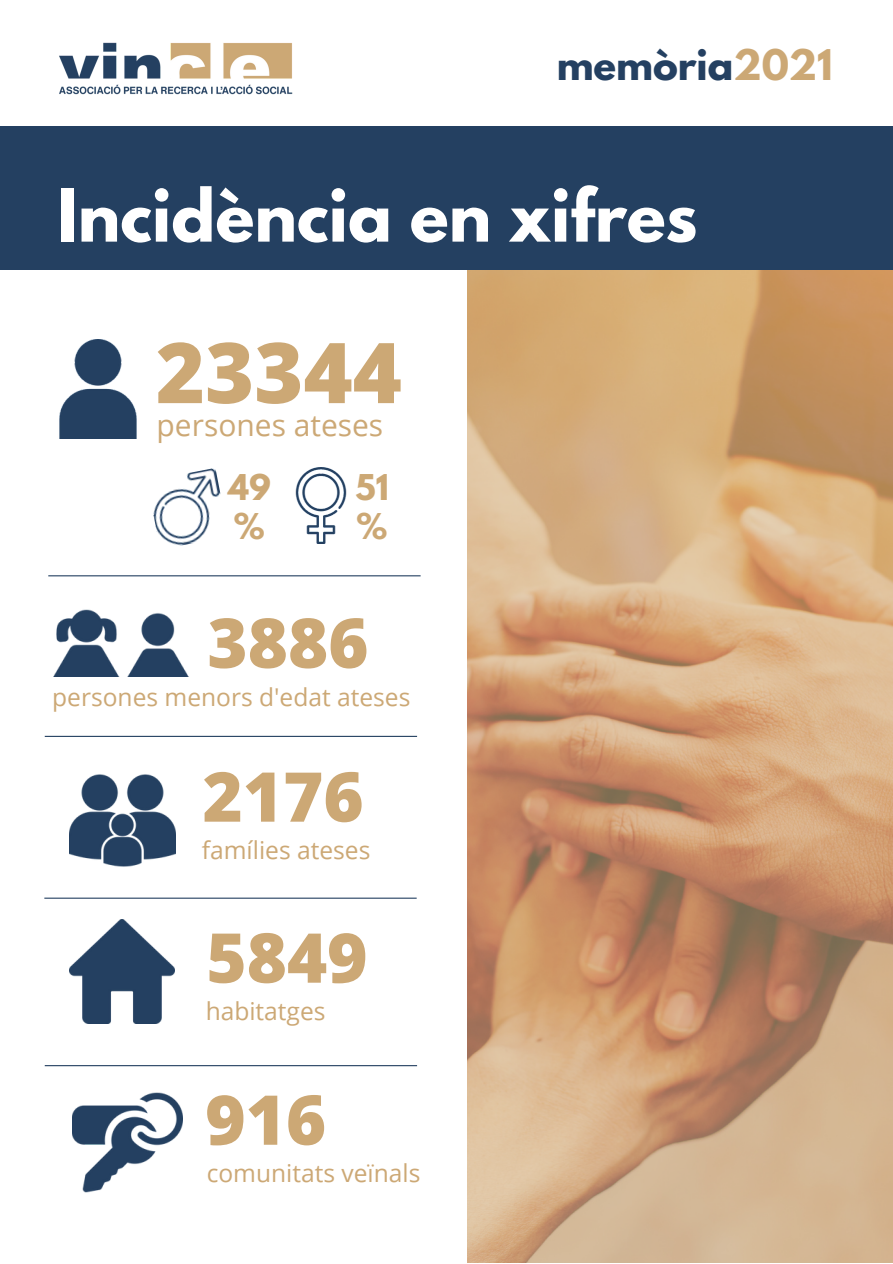
<style>
.page{position:relative;width:893px;height:1264px;background:#fff}
.page>*{position:absolute;margin:0;border:0;box-sizing:border-box;transform-origin:0 0}
.t1{font:800 83.85px "Open Sans";color:#cca875}
.t2{font:800 68.7px "Open Sans";color:#cca875}
.t3{font:700 64.5px "League Spartan";color:#fff}
.t4{font:700 37.5px "League Spartan";color:#244061}
.t5{font:700 31.5px/39.3px "League Spartan";color:#cca875}
.t6{font:30px "Open Sans";color:#cca875}
.t7{font:24.6px "Open Sans";color:#cca875}
.s1{color:#cca875}
</style>
<div class="page">
<img style="left:59px;top:340px;width:78px;height:99px">
<img style="left:153px;top:468px;width:68px;height:78px">
<img style="left:295px;top:468px;width:52px;height:75px">
<hr style="left:48px;top:575px;width:372px;height:1px;background:#244061">
<img style="left:53px;top:609px;width:135px;height:67px">
<hr style="left:45px;top:735px;width:372px;height:2px;background:#244061">
<img style="left:70px;top:774px;width:105px;height:93px">
<hr style="left:44px;top:897px;width:372px;height:1px;background:#244061">
<img style="left:70px;top:919px;width:104px;height:104px">
<hr style="left:45px;top:1065px;width:372px;height:1px;background:#244061">
<img style="left:73px;top:1092px;width:110px;height:101px">
<svg style="left:467px;top:270px;width:425px;height:992px;background:#cea279"></svg>
<img style="left:59px;top:42px;width:234px;height:53px">
<div style="left:0;top:126px;width:892px;height:144px;background:#244061"></div>
<h3 class="t4" style="left:556px;top:47px;width:277px">memòria<span class="s1">2021</span></h3>
<h3 class="t3" style="left:58px;top:183px;width:641px">Incidència en xifres</h3>
<h1 class="t1" style="left:156px;top:313px;width:247px">23344</h1>
<p class="t6" style="left:157px;top:403px;width:228px">persones ateses</p>
<p class="t5" style="left:228px;top:471px;width:44px">49 %</p>
<p class="t5" style="left:355px;top:471px;width:35px">51 %</p>
<h2 class="t2" style="left:207px;top:594px;width:162px">3886</h2>
<p class="t7" style="left:52px;top:679px;width:360px">persones menors d'edat ateses</p>
<h2 class="t2" style="left:202px;top:748px;width:162px">2176</h2>
<p class="t7" style="left:202px;top:833px;width:170px">famílies ateses</p>
<h2 class="t2" style="left:206px;top:909px;width:162px">5849</h2>
<p class="t7" style="left:206px;top:994px;width:121px">habitatges</p>
<h2 class="t2" style="left:205px;top:1071px;width:122px">916</h2>
<p class="t7" style="left:207px;top:1156px;width:215px">comunitats veïnals</p>
</div>
